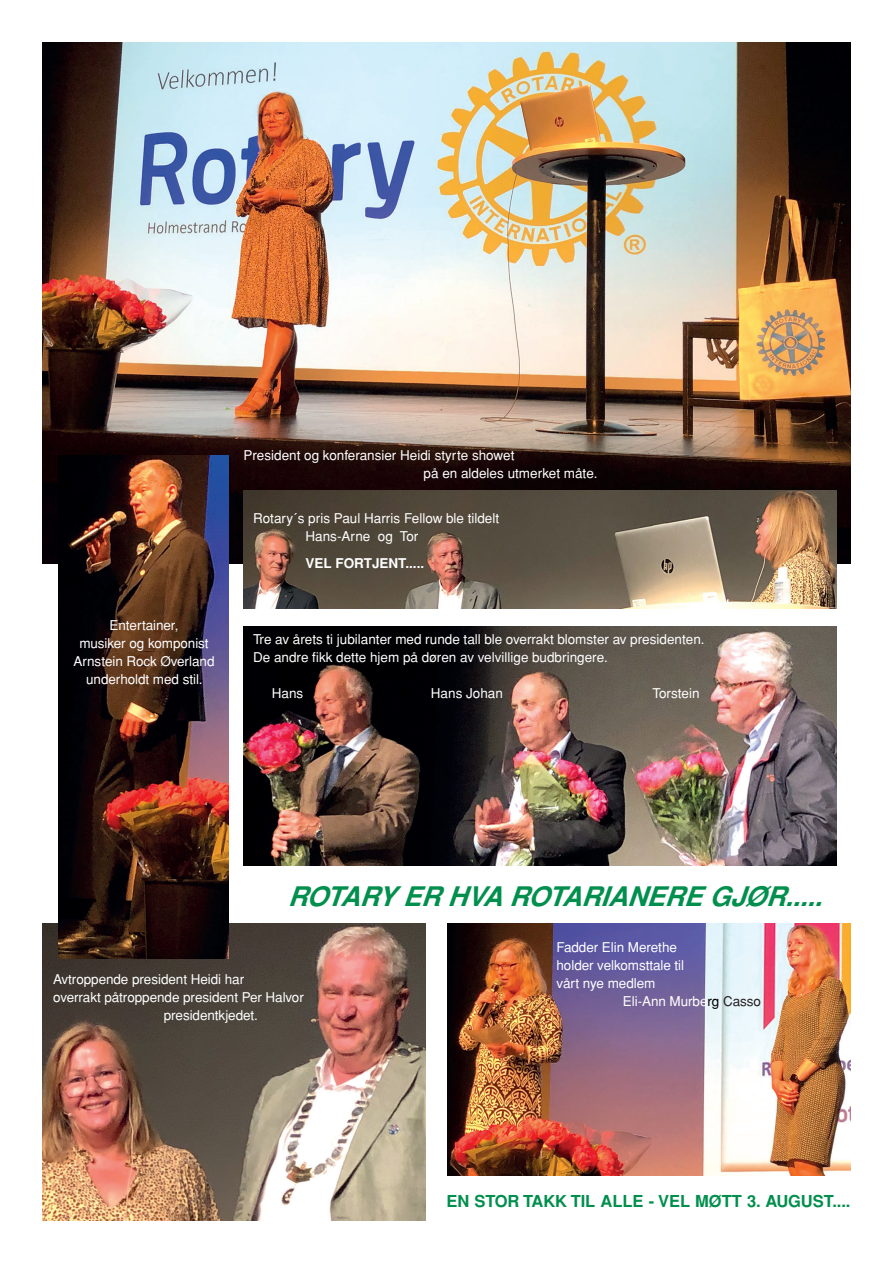
<style>
.page{position:relative;width:893px;height:1263px;background:#fff}
.page>*{position:absolute;margin:0;border:0;box-sizing:border-box;transform-origin:0 0}
.t1{font:italic 700 27px "Helvetica";color:#008f4d}
.t2{font:700 16.5px "Helvetica";letter-spacing:-.005em;color:#008f4d}
.t3{font:13.5px/18px "Helvetica";letter-spacing:-.005em;color:#fff}
.t4{font:700 13.5px "Helvetica";color:#fff}
.s1{color:#000}
.s2{color:#231f20}
</style>
<div class="page">
<img style="left:43px;top:923px;width:382px;height:297px">
<img style="left:43px;top:43px;width:807px;height:520px">
<img style="left:243px;top:490px;width:593px;height:118px">
<img style="left:243px;top:627px;width:593px;height:239px">
<img style="left:447px;top:923px;width:403px;height:252px">
<img style="left:58px;top:456px;width:170px;height:502px">
<p class="t3" style="left:110px;top:616px;width:70px">Entertainer,</p>
<p class="t3" style="left:79px;top:634px;width:131px">musiker og komponist</p>
<p class="t3" style="left:74px;top:652px;width:143px;text-align:center">Arnstein Rock Øverland underholdt med stil.</p>
<p class="t3" style="left:243px;top:446px;width:273px">President og konferansier Heidi styrte showet</p>
<p class="t3" style="left:424px;top:464px;width:175px">på en aldeles utmerket måte.</p>
<p class="t3" style="left:253px;top:509px;width:248px">Rotary´s pris Paul Harris Fellow ble tildelt</p>
<p class="t3" style="left:306px;top:527px;width:114px">Hans-Arne og Tor</p>
<p class="t4" style="left:306px;top:555px;width:120px">VEL FORTJENT.....</p>
<p class="t3" style="left:253px;top:630px;width:453px">Tre av årets ti jubilanter med runde tall ble overrakt blomster av presidenten.</p>
<p class="t3" style="left:253px;top:648px;width:356px">De andre fikk dette hjem på døren av velvillige budbringere.</p>
<p class="t3" style="left:272px;top:684px;width:33px">Hans</p>
<p class="t3" style="left:431px;top:684px;width:74px">Hans Johan</p>
<p class="t3" style="left:652px;top:684px;width:49px">Torstein</p>
<p class="t1" style="left:288px;top:880px;width:547px">ROTARYERHVAROTARIANEREGJØR.....</p>
<p class="t3" style="left:53px;top:970px;width:193px">Avtroppende president Heidi har</p>
<p class="t3" style="left:164px;top:988px;width:142px;text-indent:-111px">overrakt påtroppende president Per Halvor presidentkjedet.</p>
<p class="t3" style="left:556px;top:938px;width:122px">Fadder Elin Merethe</p>
<p class="t3" style="left:556px;top:956px;width:129px">holder velkomsttale til</p>
<p class="t3" style="left:556px;top:974px;width:100px">vårt nye medlem</p>
<p class="t3" style="left:623px;top:992px;width:140px">Eli-Ann Murbe<span class="s1">rg</span> <span class="s2">Casso</span></p>
<p class="t2" style="left:446px;top:1191px;width:405px">EN STOR TAKK TIL ALLE - VEL MØTT 3. AUGUST....</p>
</div>
